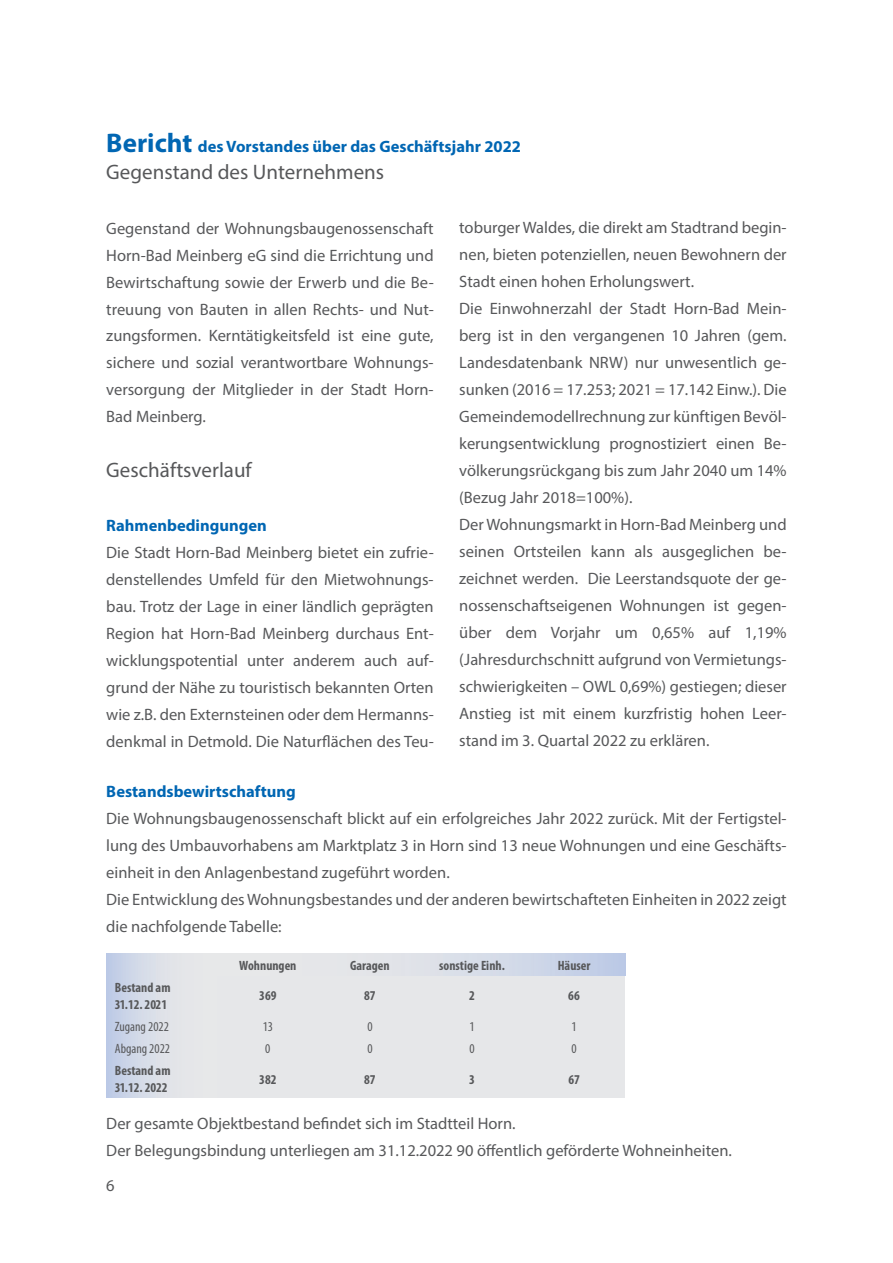
<style>
.page{position:relative;width:893px;height:1263px;background:#fff}
.page>*{position:absolute;margin:0;border:0;box-sizing:border-box;transform-origin:0 0}
.t1{font:21px "Myriad Pro";color:#57585a}
.t2{font:16.5px/27px "Myriad Pro";color:#57585a}
.t3{font:700 16.5px "Myriad Pro";color:#0166b3}
.t4{font:700 condensed 13.5px/16.5px "Myriad Pro";color:#57585a}
.t5{font:condensed 13.5px "Myriad Pro";color:#57585a}
.s1{font-size:27px}
</style>
<div class="page">
<div style="left:106px;top:954px;width:519px;height:143px;background:#e6e7e9"></div>
<div style="left:106px;top:954px;width:111px;height:22px;background:linear-gradient(to right,#c4cfe7,#f0eeea)"></div>
<div style="left:106px;top:976px;width:111px;height:121px;background:linear-gradient(to right,#c4cfe7,#f0eeea)"></div>
<div style="left:217px;top:954px;width:408px;height:22px;background:linear-gradient(to right,#efeee9,#c4d0e7)"></div>
<p class="t3" style="left:106px;top:136px;width:416px"><span class="s1">Bericht</span> des Vorstandes über das Geschäftsjahr 2022</p>
<p class="t1" style="left:106px;top:159px;width:279px">Gegenstand des Unternehmens</p>
<p class="t2" style="left:106px;top:214px;width:329px;text-align:justify">Gegenstand der Wohnungsbaugenossenschaft Horn-Bad Meinberg eG sind die Errichtung und Bewirtschaftung sowie der Erwerb und die Be&shy;treuung von Bauten in allen Rechts- und Nut&shy;zungsformen. Kerntätigkeitsfeld ist eine gute, sichere und sozial verantwortbare Wohnungs&shy;versorgung der Mitglieder in der Stadt Horn-Bad Meinberg.</p>
<p class="t1" style="left:106px;top:456px;width:147px">Geschäftsverlauf</p>
<p class="t2" style="left:459px;top:214px;width:329px">toburger Waldes, die direkt am Stadtrand begin&shy;nen, bieten potenziellen, neuen Bewohnern der Stadt einen hohen Erholungswert.<br>Die Einwohnerzahl der Stadt Horn-Bad Mein&shy;berg ist in den vergangenen 10 Jahren (gem.<br>Landesdatenbank NRW) nur unwesentlich ge&shy;sunken (2016 = 17.253; 2021 = 17.142 Einw.). Die Gemeindemodellrechnung zur künftigen Bevöl&shy;kerungsentwicklung prognostiziert einen Be&shy;völkerungsrückgang bis zum Jahr 2040 um 14% (Bezug Jahr 2018=100%).<br>Der Wohnungsmarkt in Horn-Bad Meinberg und seinen Ortsteilen kann als ausgeglichen be&shy;zeichnet werden. Die Leerstandsquote der ge&shy;nossenschaftseigenen Wohnungen ist gegen&shy;über dem Vorjahr um 0,65% auf 1,19% (Jahresdurchschnitt aufgrund von Vermietungs&shy;schwierigkeiten – OWL 0,69%) gestiegen; dieser Anstieg ist mit einem kurzfristig hohen Leer&shy;stand im 3. Quartal 2022 zu erklären.</p>
<p class="t3" style="left:106px;top:514px;width:162px">Rahmenbedingungen</p>
<p class="t2" style="left:106px;top:538px;width:329px;text-align:justify">Die Stadt Horn-Bad Meinberg bietet ein zufrie&shy;denstellendes Umfeld für den Mietwohnungs&shy;bau. Trotz der Lage in einer ländlich geprägten Region hat Horn-Bad Meinberg durchaus Ent&shy;wicklungspotential unter anderem auch auf&shy;grund der Nähe zu touristisch bekannten Orten wie z.B. den Externsteinen oder dem Hermanns&shy;denkmal in Detmold. Die Naturflächen des Teu-</p>
<p class="t3" style="left:106px;top:780px;width:191px">Bestandsbewirtschaftung</p>
<p class="t2" style="left:106px;top:804px;width:682px">Die Wohnungsbaugenossenschaft blickt auf ein erfolgreiches Jahr 2022 zurück. Mit der Fertigstel&shy;lung des Umbauvorhabens am Marktplatz 3 in Horn sind 13 neue Wohnungen und eine Geschäfts&shy;einheit in den Anlagenbestand zugeführt worden.<br>Die Entwicklung des Wohnungsbestandes und der anderen bewirtschafteten Einheiten in 2022 zeigt die nachfolgende Tabelle:</p>
<p class="t4" style="left:239px;top:957px;width:59px">Wohnungen</p>
<p class="t4" style="left:350px;top:957px;width:41px">Garagen</p>
<p class="t4" style="left:439px;top:957px;width:67px">sonstige Einh.</p>
<p class="t4" style="left:558px;top:957px;width:34px">Häuser</p>
<p class="t4" style="left:115px;top:979px;width:57px">Bestand am<br>31.12. 2021</p>
<p class="t4" style="left:259px;top:987px;width:19px">369</p>
<p class="t4" style="left:364px;top:987px;width:13px">87</p>
<p class="t4" style="left:469px;top:987px;width:7px">2</p>
<p class="t4" style="left:568px;top:987px;width:13px">66</p>
<p class="t5" style="left:115px;top:1018px;width:56px">Zugang 2022</p>
<p class="t5" style="left:263px;top:1018px;width:12px">13</p>
<p class="t5" style="left:367px;top:1018px;width:7px">0</p>
<p class="t5" style="left:469px;top:1018px;width:7px">1</p>
<p class="t5" style="left:571px;top:1018px;width:7px">1</p>
<p class="t5" style="left:115px;top:1040px;width:57px">Abgang 2022</p>
<p class="t5" style="left:265px;top:1040px;width:7px">0</p>
<p class="t5" style="left:367px;top:1040px;width:7px">0</p>
<p class="t5" style="left:469px;top:1040px;width:7px">0</p>
<p class="t5" style="left:571px;top:1040px;width:7px">0</p>
<p class="t4" style="left:115px;top:1062px;width:57px">Bestand am<br>31.12. 2022</p>
<p class="t4" style="left:259px;top:1070px;width:19px">382</p>
<p class="t4" style="left:364px;top:1070px;width:13px">87</p>
<p class="t4" style="left:469px;top:1070px;width:7px">3</p>
<p class="t4" style="left:568px;top:1070px;width:13px">67</p>
<p class="t2" style="left:106px;top:1110px;width:627px">Der gesamte Objektbestand befindet sich im Stadtteil Horn.<br>Der Belegungsbindung unterliegen am 31.12.2022 90 öffentlich geförderte Wohneinheiten.</p>
<p class="t2" style="left:106px;top:1172px;width:10px">6</p>
</div>
